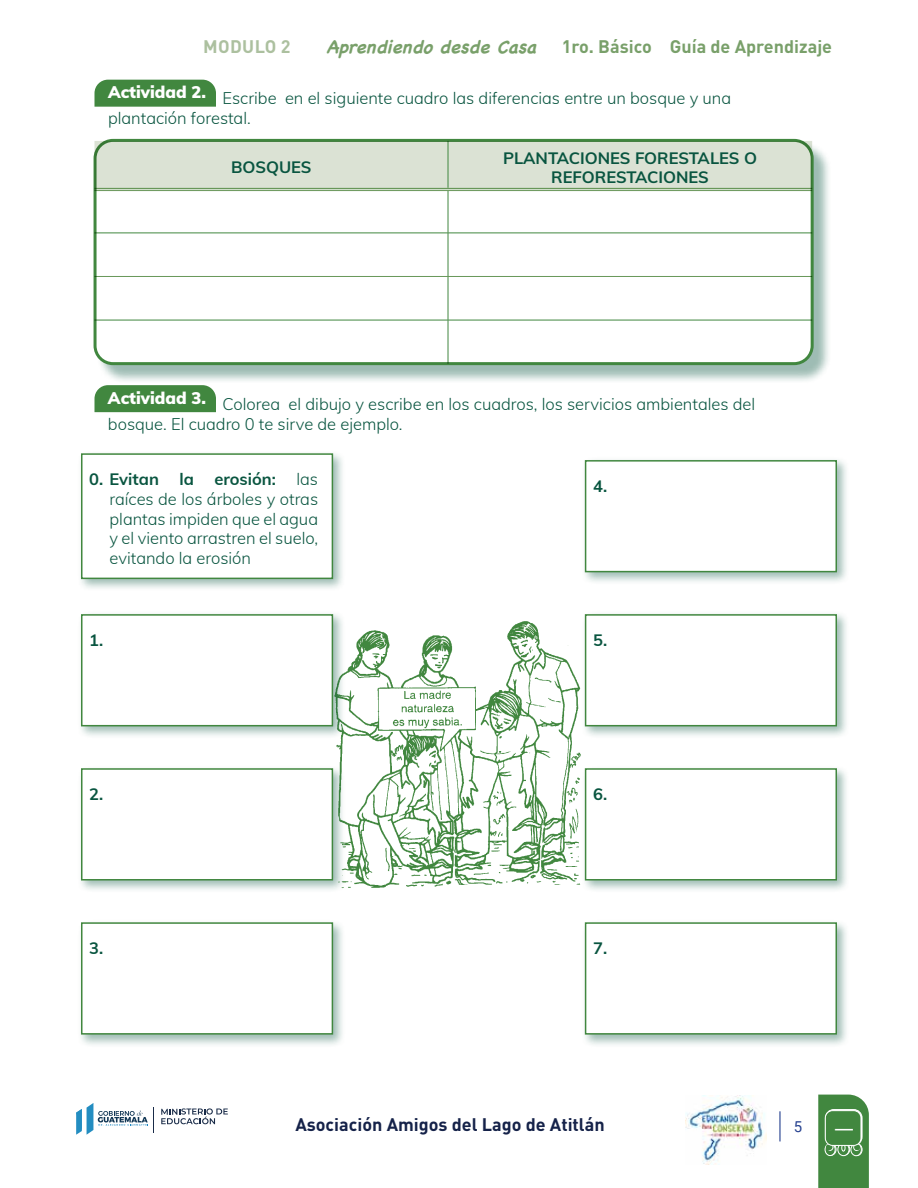
<style>
.page{position:relative;width:918px;height:1188px;background:#fff}
.page>*{position:absolute;margin:0;border:0;box-sizing:border-box;transform-origin:0 0}
.t1{font:700 18px "DIN Pro";color:#79a06a}
.t2{font:700 18px "DIN Pro";color:#152249}
.t3{font:700 18px "DIN Pro";letter-spacing:.02em;color:#acc09f}
.t4{font:18px "Ajilab'al Cholsamaj";color:#fff}
.t5{font:300 16.5px/19.8px "Muli";color:#095540}
.t6{font:700 16.5px/19.8px "Muli";color:#095540;text-align:center}
.t7{font:15px "Roboto";color:#25408f}
.s1{font-family:"Chalkboard";font-style:italic}
.s2{font-weight:700}
</style>
<div class="page">
<svg style="left:818px;top:1095px;width:51px;height:93px;background:#529251"></svg>
<div style="left:825px;top:1111px;width:36px;height:34px;background:#41873f;border-radius:7px"></div>
<div style="left:825px;top:1110px;width:36px;height:36px;border:1px solid #fff;border-radius:7px"></div>
<hr style="left:779px;top:1111px;width:2px;height:30px;background:#25408f">
<img style="left:685px;top:1096px;width:82px;height:68px">
<svg style="left:161px;top:1108px;width:67px;height:16px"></svg>
<svg style="left:76px;top:1103px;width:78px;height:32px"></svg>
<div style="left:95px;top:80px;width:121px;height:27px;background:#41873f"></div>
<div style="left:95px;top:385px;width:121px;height:27px;background:#41873f"></div>
<img style="left:336px;top:621px;width:245px;height:267px">
<div style="left:96px;top:141px;width:736px;height:243px;background:#095540;opacity:.4"></div>
<svg style="left:95px;top:140px;width:717px;height:224px"></svg>
<div style="left:94px;top:139px;width:720px;height:226px;border:3px solid #41873f;border-radius:18px"></div>
<div style="left:77px;top:450px;width:269px;height:142px;background:#095540;opacity:.4"></div>
<div style="left:82px;top:454px;width:250px;height:124px;background:#fff"></div>
<div style="left:81px;top:453px;width:252px;height:126px;border:2px solid #41873f"></div>
<div style="left:581px;top:456px;width:269px;height:130px;background:#095540;opacity:.4"></div>
<div style="left:586px;top:461px;width:250px;height:111px;background:#fff"></div>
<div style="left:585px;top:460px;width:252px;height:112px;border:2px solid #41873f"></div>
<div style="left:77px;top:611px;width:269px;height:129px;background:#095540;opacity:.4"></div>
<div style="left:82px;top:615px;width:250px;height:111px;background:#fff"></div>
<div style="left:81px;top:614px;width:252px;height:112px;border:2px solid #41873f"></div>
<div style="left:581px;top:611px;width:269px;height:129px;background:#095540;opacity:.4"></div>
<div style="left:586px;top:615px;width:250px;height:111px;background:#fff"></div>
<div style="left:585px;top:614px;width:252px;height:112px;border:2px solid #41873f"></div>
<div style="left:77px;top:765px;width:269px;height:129px;background:#095540;opacity:.4"></div>
<div style="left:82px;top:769px;width:250px;height:111px;background:#fff"></div>
<div style="left:81px;top:768px;width:252px;height:113px;border:2px solid #41873f"></div>
<div style="left:581px;top:765px;width:269px;height:129px;background:#095540;opacity:.4"></div>
<div style="left:586px;top:769px;width:250px;height:111px;background:#fff"></div>
<div style="left:585px;top:768px;width:252px;height:113px;border:2px solid #41873f"></div>
<div style="left:77px;top:919px;width:269px;height:129px;background:#095540;opacity:.4"></div>
<div style="left:82px;top:923px;width:250px;height:111px;background:#fff"></div>
<div style="left:81px;top:922px;width:252px;height:113px;border:2px solid #41873f"></div>
<div style="left:581px;top:919px;width:269px;height:129px;background:#095540;opacity:.4"></div>
<div style="left:586px;top:923px;width:250px;height:111px;background:#fff"></div>
<div style="left:585px;top:922px;width:252px;height:113px;border:2px solid #41873f"></div>
<p class="t3" style="left:203px;top:32px;width:89px">MODULO 2</p>
<p class="t1" style="left:326px;top:32px;width:507px"><span class="s1">AprendiendodesdeCasa</span> 1ro. Básico Guía de Aprendizaje</p>
<p class="t5" style="left:108px;top:88px;width:625px"><sup>Actividad</sup> <sup>2.</sup> Escribe en el siguiente cuadro las diferencias entre un bosque y una plantación forestal.</p>
<p class="t6" style="left:231px;top:157px;width:82px">BOSQUES</p>
<p class="t6" style="left:503px;top:147px;width:255px">PLANTACIONES FORESTALES O<br>REFORESTACIONES</p>
<p class="t5" style="left:108px;top:393px;width:649px"><sup>Actividad</sup> <sup>3.</sup> Colorea el dibujo y escribe en los cuadros, los servicios ambientales del bosque. El cuadro 0 te sirve de ejemplo.</p>
<p class="t5" style="left:109px;top:468px;width:210px;text-align:justify;text-indent:-20px"><span class="s2">0. Evitan la erosión:</span> las raíces de los árboles y otras plantas impiden que el agua y el viento arrastren el suelo, evitando la erosión</p>
<p class="t6" style="left:593px;top:475px;width:16px">4.</p>
<p class="t6" style="left:89px;top:629px;width:16px">1.</p>
<p class="t6" style="left:593px;top:629px;width:16px">5.</p>
<p class="t6" style="left:89px;top:783px;width:16px">2.</p>
<p class="t6" style="left:593px;top:783px;width:16px">6.</p>
<p class="t6" style="left:89px;top:937px;width:16px">3.</p>
<p class="t6" style="left:593px;top:937px;width:16px">7.</p>
<p class="t2" style="left:295px;top:1109px;width:311px">Asociación Amigos del Lago de Atitlán</p>
<p class="t7" style="left:794px;top:1116px;width:10px">5</p>
<p class="t4" style="left:854px;top:1128px;width:5px;rotate:90deg">t</p>
</div>
